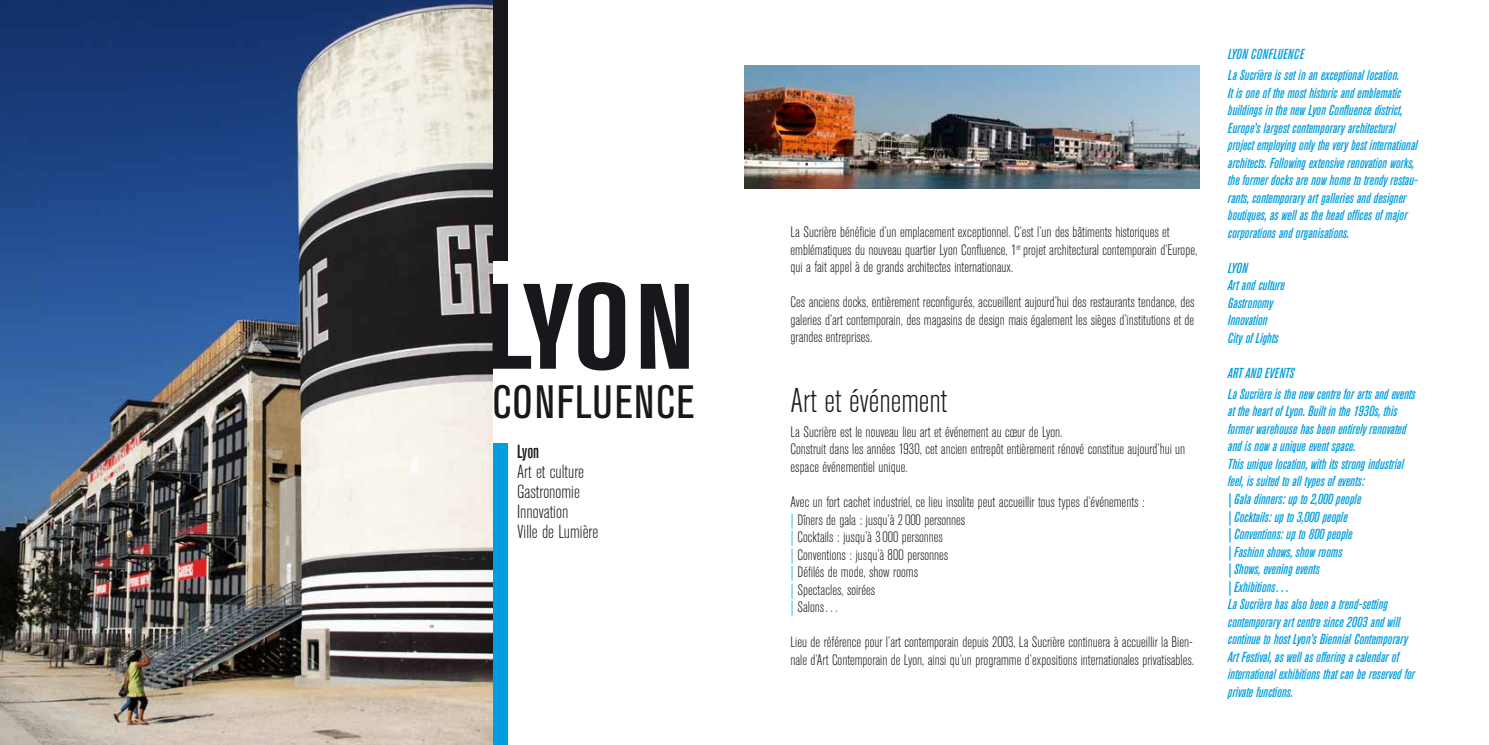
<style>
.page{position:relative;width:1489px;height:745px;background:#fff}
.page>*{position:absolute;margin:0;border:0;box-sizing:border-box;transform-origin:0 0}
.t1{font:700 condensed 120px "Akzidenz Grotesk BE";color:#1a171c}
.t2{font:condensed 46.25px "Akzidenz Grotesk BE";letter-spacing:.02em;color:#1a171c}
.t3{font:300 condensed 33.75px "Akzidenz Grotesk BE";color:#1a171c}
.t4{font:300 condensed 18.75px/20px "Akzidenz Grotesk BE";color:#1a171c}
.t5{font:500 condensed 18.75px "Akzidenz Grotesk BE";color:#1a171c}
.t6{font:300 condensed 15px/17.5px "Akzidenz Grotesk BE";color:#1a171c}
.t7{font:italic 500 condensed 14.38px/17.5px "Akzidenz Grotesk BE";color:#009ee0}
.s1{color:#009ee0}
</style>
<div class="page">
<img style="left:0;top:0;width:493px;height:744px">
<div style="left:493px;top:0;width:14px;height:260px;background:#1a171c"></div>
<div style="left:493px;top:443px;width:14px;height:301px;background:#009ee0"></div>
<img style="left:744px;top:66px;width:455px;height:122px">
<h1 class="t1" style="left:486px;top:258px;width:210px">LYON</h1>
<h2 class="t2" style="left:492px;top:375px;width:204px">CONFLUENCE</h2>
<h3 class="t5" style="left:517px;top:440px;width:23px">Lyon</h3>
<h3 class="t4" style="left:517px;top:461px;width:83px">Art et culture<br>Gastronomie<br>Innovation<br>Ville de Lumière</h3>
<p class="t6" style="left:790px;top:223px;width:408px">La Sucrière bénéficie d’un emplacement exceptionnel. C’est l’un des bâtiments historiques et emblématiques du nouveau quartier Lyon Confluence, 1<sup>er</sup> projet architectural contemporain d’Europe, qui a fait appel à de grands architectes internationaux.</p>
<p class="t6" style="left:790px;top:293px;width:405px;text-align:justify">Ces anciens docks, entièrement reconfigurés, accueillent aujourd’hui des restaurants tendance, des galeries d’art contemporain, des magasins de design mais également les sièges d’institutions et de grandes entreprises.</p>
<h3 class="t3" style="left:790px;top:382px;width:158px">Art et événement</h3>
<p class="t6" style="left:790px;top:423px;width:396px">La Sucrière est le nouveau lieu art et événement au cœur de Lyon.<br>Construit dans les années 1930, cet ancien entrepôt entièrement rénové constitue aujourd’hui un espace événementiel unique.</p>
<p class="t6" style="left:790px;top:493px;width:355px">Avec un fort cachet industriel, ce lieu insolite peut accueillir tous types d’événements : <span class="s1">|</span> Dîners de gala : jusqu’à 2000 personnes<br><span class="s1">|</span> Cocktails : jusqu’à 3000 personnes<br><span class="s1">|</span> Conventions : jusqu’à 800 personnes<br><span class="s1">|</span> Défilés de mode, show rooms<br><span class="s1">|</span> Spectacles, soirées<br><span class="s1">|</span> Salons…</p>
<p class="t6" style="left:790px;top:633px;width:405px">Lieu de référence pour l’art contemporain depuis 2003, La Sucrière continuera à accueillir la Bien&shy;nale d’Art Contemporain de Lyon, ainsi qu’un programme d’expositions internationales privatisables.</p>
<p class="t7" style="left:1227px;top:44px;width:173px;line-height:21px">LYON CONFLUENCE<br>La Sucrière is set in an exceptional location.</p>
<p class="t7" style="left:1227px;top:84px;width:192px">It is one of the most historic and emblematic buildings in the new Lyon Confluence district, Europe’s largest contemporary architectural project employing only the very best international architects. Following extensive renovation works, the former docks are now home to trendy restau&shy;rants, contemporary art galleries and designer boutiques, as well as the head offices of major corporations and organisations.</p>
<p class="t7" style="left:1227px;top:259px;width:58px">LYON<br>Art and culture<br>Gastronomy<br>Innovation<br>City of Lights</p>
<p class="t7" style="left:1227px;top:362px;width:189px;line-height:21px">ART AND EVENTS<br>La Sucrière is the new centre for arts and events</p>
<p class="t7" style="left:1227px;top:402px;width:188px">at the heart of Lyon. Built in the 1930s, this former warehouse has been entirely renovated and is now a unique event space.<br>This unique location, with its strong industrial feel, is suited to all types of events:<br>| Gala dinners: up to 2,000 people<br>| Cocktails: up to 3,000 people<br>| Conventions: up to 800 people<br>| Fashion shows, show rooms<br>| Shows, evening events<br>| Exhibitions…<br>La Sucrière has also been a trend-setting contemporary art centre since 2003 and will continue to host Lyon’s Biennial Contemporary Art Festival, as well as offering a calendar of international exhibitions that can be reserved for private functions.</p>
</div>
